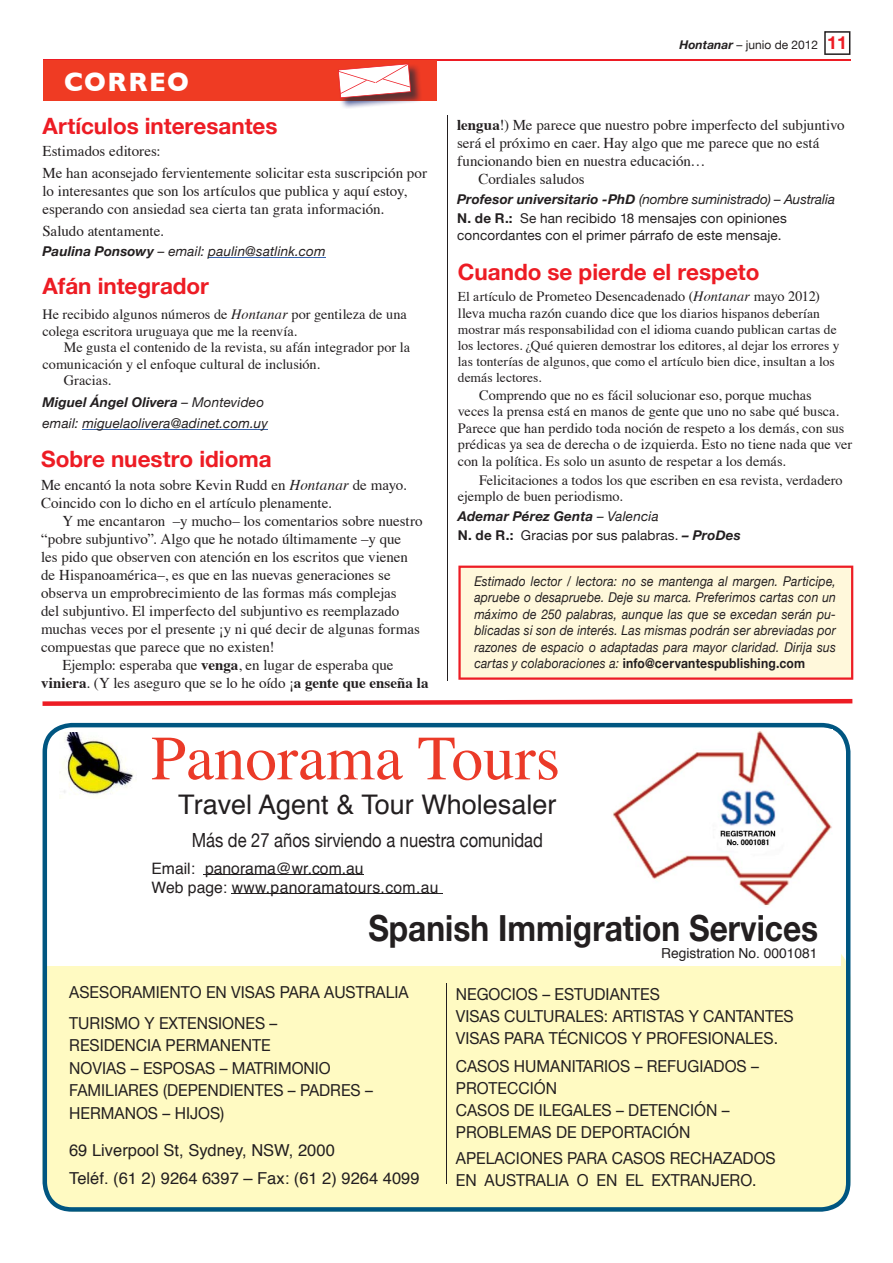
<style>
.page{position:relative;width:893px;height:1263px;background:#fff}
.page>*{position:absolute;margin:0;border:0;box-sizing:border-box;transform-origin:0 0}
.t1{font:63px "Times";color:#eb3a28}
.t2{font:700 36px "Helvetica Neue";color:#231f20;scale:.88 1}
.t3{font:27px "Helvetica";color:#231f20}
.t4{font:700 27px "Gill Sans";letter-spacing:.06em;color:#fff;scale:.95 1}
.t5{font:700 22.5px "Helvetica Neue";color:#ed1c24}
.t6{font:19.5px "Helvetica Neue";color:#231f20;scale:.85 1}
.t7{font:16.5px/21.9px "Helvetica Neue";color:#231f20;scale:.95 1}
.t8{font:16.5px/28.2px "Helvetica";color:#231f20}
.t9{font:15.75px/18.8px "Helvetica";color:#231f20}
.t10{font:15px/18px "Times";color:#231f20}
.t11{font:14.25px/16.5px "Times";color:#231f20}
.t12{font:13.8px "Helvetica";color:#231f20}
.t13{font:italic 13.5px/16.5px "Helvetica Neue";letter-spacing:.015em;color:#231f20;text-align:justify;scale:.9 1}
.t14{font:13.5px/16px "Times";letter-spacing:.005em;color:#231f20}
.t15{font:13.5px/19.4px "Helvetica Neue";letter-spacing:.01em;color:#231f20}
.t16{font:italic 13.5px/21.5px "Helvetica Neue";letter-spacing:.015em;color:#231f20}
.t17{font:italic 700 13.5px/19.4px "Helvetica Neue";letter-spacing:.01em;color:#231f20}
.t18{font:12px "Helvetica Neue";color:#231f20}
.s1{font-weight:700}
.s2{font-style:italic}
.s3{font-weight:700;font-style:italic}
.s4{font-weight:700;font-size:18px;color:#ed1c24}
.s5{font-size:13.5px}
.s6{font-size:14.25px}
.s7{font-size:15px}
.s8{font-weight:400}
.s9{font-style:normal}
.s10{font-weight:400;font-style:normal}
.s11{font-weight:700;font-style:normal}
</style>
<div class="page">
<svg style="left:824px;top:31px;width:26px;height:24px"></svg>
<hr style="left:43px;top:60px;width:807px;height:1px;background:#ed1c24">
<div style="left:458px;top:566px;width:395px;height:114px;background:#fff8db"></div>
<div style="left:43px;top:60px;width:393px;height:40px;background:#ef3b23"></div>
<img style="left:338px;top:65px;width:84px;height:43px">
<svg style="left:338px;top:63px;width:73px;height:35px;background:#edc0be"></svg>
<svg style="left:43px;top:699px;width:809px;height:7px"></svg>
<hr style="left:447px;top:115px;width:1px;height:566px;background:#231f20">
<hr style="left:208px;top:257px;width:118px;height:1px;background:#3765b0">
<hr style="left:82px;top:429px;width:186px;height:1px;background:#3765b0">
<svg style="left:43px;top:723px;width:807px;height:489px;fill:#fffac2"></svg>
<img style="left:60px;top:732px;width:76px;height:66px">
<hr style="left:203px;top:875px;width:161px;height:1px;background:#231f20">
<hr style="left:232px;top:893px;width:211px;height:1px;background:#231f20">
<hr style="left:447px;top:983px;width:1px;height:201px;background:#231f20">
<img style="left:611px;top:730px;width:221px;height:179px">
<h3 class="t4" style="left:64px;top:66px;width:133px">CORREO</h3>
<h3 class="t5" style="left:43px;top:112px;width:237px">Artículos interesantes</h3>
<p class="t10" style="left:43px;top:141px;width:386px;line-height:22.2px">Estimados editores:<br>Me han aconsejado fervientemente solicitar esta suscripción por</p>
<p class="t10" style="left:43px;top:183px;width:366px">lo interesantes que son los artículos que publica y aquí estoy, esperando con ansiedad sea cierta tan grata información.</p>
<p class="t10" style="left:43px;top:224px;width:123px">Saludo atentamente.</p>
<p class="t16" style="left:43px;top:240px;width:285px"><span class="s1">Paulina Ponsowy</span> – email: paulin@satlink.com</p>
<h3 class="t5" style="left:43px;top:272px;width:168px">Afán integrador</h3>
<p class="t11" style="left:43px;top:307px;width:366px">He recibido algunos números de <span class="s2">Hontanar</span> por gentileza de una colega escritora uruguaya que me la reenvía.</p>
<p class="t11" style="left:64px;top:340px;width:348px">Me gusta el contenido de la revista, su afán integrador por la</p>
<p class="t11" style="left:43px;top:357px;width:279px">comunicación y el enfoque cultural de inclusión.</p>
<p class="t11" style="left:64px;top:373px;width:49px">Gracias.</p>
<p class="t16" style="left:43px;top:391px;width:227px"><span class="s1">Miguel Ángel Olivera</span> – Montevideo email: miguelaolivera@adinet.com.uy</p>
<h3 class="t5" style="left:41px;top:446px;width:232px">Sobre nuestro idioma</h3>
<p class="t10" style="left:41px;top:477px;width:367px">Me encantó la nota sobre Kevin Rudd en <span class="s2">Hontanar</span> de mayo.<br>Coincido con lo dicho en el artículo plenamente.</p>
<p class="t10" style="left:62px;top:513px;width:362px">Y me encantaron –y mucho– los comentarios sobre nuestro</p>
<p class="t10" style="left:41px;top:531px;width:362px">“pobre subjuntivo”. Algo que he notado últimamente –y que</p>
<p class="t10" style="left:41px;top:549px;width:368px">les pido que observen con atención en los escritos que vienen</p>
<p class="t10" style="left:41px;top:567px;width:351px">de Hispanoamérica–, es que en las nuevas generaciones se</p>
<p class="t10" style="left:41px;top:585px;width:357px">observa un emprobrecimiento de las formas más complejas</p>
<p class="t10" style="left:41px;top:603px;width:360px">del subjuntivo. El imperfecto del subjuntivo es reemplazado</p>
<p class="t10" style="left:41px;top:621px;width:380px">muchas veces por el presente ¡y ni qué decir de algunas formas</p>
<p class="t10" style="left:41px;top:639px;width:235px">compuestas que parece que no existen!</p>
<p class="t10" style="left:62px;top:657px;width:333px">Ejemplo: esperaba que <span class="s1">venga</span>, en lugar de esperaba que</p>
<p class="t10" style="left:41px;top:675px;width:389px"><span class="s1">viniera</span>. (Y les aseguro que se lo he oído ¡<span class="s1">a gente que enseña la</span></p>
<p class="t18" style="left:679px;top:38px;width:169px"><span class="s3">Hontanar</span> – junio de 2012 <span class="s4">11</span></p>
<p class="t10" style="left:457px;top:118px;width:389px"><span class="s1">lengua</span>!) Me parece que nuestro pobre imperfecto del subjuntivo</p>
<p class="t10" style="left:457px;top:136px;width:364px">será el próximo en caer. Hay algo que me parece que no está</p>
<p class="t10" style="left:457px;top:154px;width:250px">funcionando bien en nuestra educación…</p>
<p class="t10" style="left:478px;top:172px;width:108px">Cordiales saludos</p>
<p class="t15" style="left:457px;top:189px;width:379px"><span class="s3">Profesor universitario -PhD</span> <span class="s2">(nombre suministrado) – Australia<br></span><span class="s1">N. de R.:</span> Se han recibido 18 mensajes con opiniones</p>
<p class="t15" style="left:457px;top:226px;width:326px">concordantes con el primer párrafo de este mensaje.</p>
<h3 class="t5" style="left:458px;top:258px;width:303px">Cuando se pierde el respeto</h3>
<p class="t11" style="left:458px;top:289px;width:364px"><span class="s5">El artícu</span>lo de Prometeo Desencadenado (<span class="s2">Hontanar</span> mayo 2012)</p>
<p class="t14" style="left:458px;top:306px;width:383px"><span class="s6">lleva mucha razón cuando dice q</span>ue los diarios hispanos deberían mostrar más responsabilidad con el idioma cuando publican cartas de los lectores. ¿Qué quieren demostrar los editores, al dejar los errores y las tonterías de algunos, que como el artículo bien dice, insultan a los demás lectores.</p>
<p class="t11" style="left:458px;top:388px;width:396px;text-indent:21px">Comprend<span class="s7">o</span> que no es fácil solucionar eso, porque muchas<br>veces la prensa está en manos de gente que uno no sabe qué busca.<br>Parece que han perdido toda noción de respeto a los demás, con sus prédicas ya sea de derecha o de izquierda. Esto no tiene nada que ver con la política. Es solo un asunto de respetar a los demás.</p>
<p class="t11" style="left:458px;top:473px;width:386px;text-indent:21px">Felicitaciones a todos los que escriben en esa revista, verdadero ejemplo de buen periodismo.</p>
<p class="t17" style="left:458px;top:506px;width:284px">Ademar Pérez Genta <span class="s8">– Valencia<br></span><span class="s9">N. de R.:</span> <span class="s10">Gracias por sus palabras.</span> – ProDes</p>
<p class="t13" style="left:474px;top:572px;width:403px">Estimado lector / lectora: no se mantenga al margen. Participe, apruebe o desapruebe. Deje su marca. Preferimos cartas con un máximo de 250 palabras, aunque las que se excedan serán pu&shy;blicadas si son de interés. Las mismas podrán ser abreviadas por razones de espacio o adaptadas para mayor claridad. Dirija sus cartas y colaboraciones a: <span class="s11">info@cervantespublishing.com</span></p>
<h1 class="t1" style="left:151px;top:732px;width:411px">Panorama Tours</h1>
<h3 class="t3" style="left:178px;top:794px;width:380px">Travel Agent &amp; Tour Wholesaler</h3>
<h3 class="t6" style="left:192px;top:828px;width:415px">Más de 27 años sirviendo a nuestra comunidad</h3>
<p class="t9" style="left:151px;top:860px;width:289px">Email: panorama@wr.com.au<br>Web page: www.panoramatours.com.au</p>
<h2 class="t2" style="left:368px;top:906px;width:513px">Spanish Immigration Services</h2>
<p class="t12" style="left:661px;top:947px;width:158px">Registration No. 0001081</p>
<p class="t7" style="left:69px;top:976px;width:359px;line-height:30.9px">ASESORAMIENTO EN VISAS PARA AUSTRALIA<br>TURISMO Y EXTENSIONES –</p>
<p class="t7" style="left:69px;top:1034px;width:321px;line-height:22.5px">RESIDENCIA PERMANENTE<br>NOVIAS – ESPOSAS – MATRIMONIO<br>FAMILIARES (DEPENDIENTES – PADRES –<br>HERMANOS – HIJOS)</p>
<p class="t8" style="left:69px;top:1137px;width:352px">69 Liverpool St, Sydney, NSW, 2000<br>Teléf. (61 2) 9264 6397 – Fax: (61 2) 9264 4099</p>
<p class="t7" style="left:456px;top:983px;width:357px">NEGOCIOS – ESTUDIANTES<br>VISAS CULTURALES: ARTISTAS Y CANTANTES<br>VISAS PARA TÉCNICOS Y PROFESIONALES.</p>
<p class="t7" style="left:456px;top:1055px;width:320px">CASOS HUMANITARIOS – REFUGIADOS –<br>PROTECCIÓN<br>CASOS DE ILEGALES – DETENCIÓN –<br>PROBLEMAS DE DEPORTACIÓN</p>
<p class="t7" style="left:456px;top:1147px;width:338px">APELACIONES PARA CASOS RECHAZADOS<br>EN AUSTRALIA O EN EL EXTRANJERO.</p>
</div>
